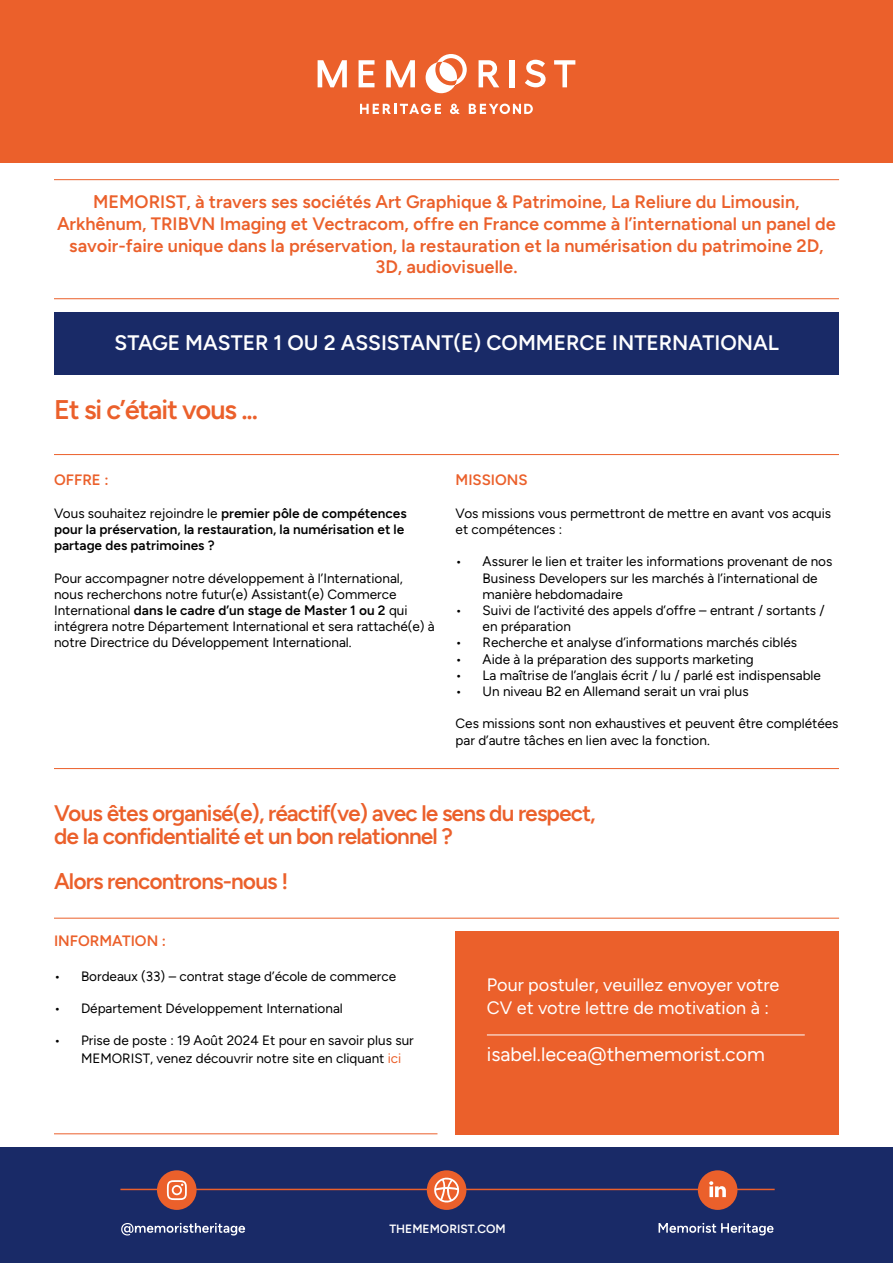
<style>
.page{position:relative;width:893px;height:1263px;background:#fff}
.page>*{position:absolute;margin:0;border:0;box-sizing:border-box;transform-origin:0 0}
.t1{font:300 27px "Figtree";letter-spacing:-.04em;color:#eb602b}
.t2{font:300 22.5px/22.5px "Figtree";letter-spacing:-.04em;color:#eb602b}
.t3{font:300 21px "Figtree";color:#fff}
.t4{font:300 19.5px "Figtree";color:#fff}
.t5{font:300 18px/21.6px "Figtree";color:#eb602b;text-align:center}
.t6{font:300 18px/23.4px "Figtree";color:#fff}
.t7{font:300 15px "Figtree";color:#eb602b}
.t8{font:300 13.5px/16.2px "Figtree";color:#000}
.t9{font:300 12px "Figtree";color:#fff}
.s1{color:#eb602b}
</style>
<div class="page">
<div style="left:0;top:0;width:893px;height:163px;background:#eb602b"></div>
<div style="left:54px;top:313px;width:785px;height:62px;background:#192a67"></div>
<svg style="left:318px;top:60px;width:29px;height:27px"></svg>
<svg style="left:359px;top:60px;width:15px;height:27px"></svg>
<svg style="left:386px;top:60px;width:29px;height:27px"></svg>
<svg style="left:479px;top:60px;width:20px;height:27px"></svg>
<div style="left:509px;top:60px;width:6px;height:27px;background:#fff"></div>
<svg style="left:525px;top:60px;width:21px;height:27px"></svg>
<svg style="left:554px;top:60px;width:21px;height:27px"></svg>
<svg style="left:426px;top:54px;width:41px;height:39px"></svg>
<svg style="left:360px;top:104px;width:81px;height:10px"></svg>
<svg style="left:450px;top:104px;width:10px;height:10px"></svg>
<svg style="left:469px;top:104px;width:64px;height:10px"></svg>
<div style="left:0;top:1147px;width:893px;height:116px;background:#192a67"></div>
<div style="left:455px;top:931px;width:384px;height:203px;background:#eb602b"></div>
<hr style="left:487px;top:1034px;width:318px;height:1px;background:#fff">
<hr style="left:54px;top:298px;width:785px;height:1px;background:#eb602b">
<hr style="left:54px;top:454px;width:785px;height:1px;background:#eb602b">
<hr style="left:54px;top:768px;width:785px;height:1px;background:#eb602b">
<hr style="left:54px;top:918px;width:785px;height:1px;background:#eb602b">
<hr style="left:54px;top:1133px;width:383px;height:1px;background:#eb602b">
<hr style="left:54px;top:179px;width:785px;height:1px;background:#eb602b">
<hr style="left:120px;top:1189px;width:655px;height:1px;background:#eb602b">
<svg style="left:121px;top:1223px;width:124px;height:12px"></svg>
<svg style="left:659px;top:1223px;width:115px;height:12px"></svg>
<div style="left:698px;top:1170px;width:39px;height:40px;background:#eb602b;border-radius:50%"></div>
<svg style="left:709px;top:1181px;width:17px;height:16px"></svg>
<div style="left:427px;top:1170px;width:39px;height:40px;background:#eb602b;border-radius:50%"></div>
<svg style="left:432px;top:1176px;width:29px;height:28px"></svg>
<div style="left:157px;top:1170px;width:40px;height:40px;background:#eb602b;border-radius:50%"></div>
<svg style="left:167px;top:1180px;width:20px;height:20px"></svg>
<p class="t5" style="left:57px;top:191px;width:780px">MEMORIST, à travers ses sociétés Art Graphique &amp; Patrimoine, La Reliure du Limousin, Arkhênum, TRIBVN Imaging et Vectracom, offre en France comme à l’international un panel de savoir-faire unique dans la préservation, la restauration et la numérisation du patrimoine 2D, 3D, audiovisuelle.</p>
<h3 class="t3" style="left:115px;top:331px;width:666px">STAGE MASTER 1 OU 2 ASSISTANT(E) COMMERCE INTERNATIONAL</h3>
<h1 class="t1" style="left:54px;top:395px;width:205px">Et si c’était vous ...</h1>
<p class="t7" style="left:54px;top:472px;width:56px">OFFRE :</p>
<p class="t8" style="left:54px;top:505px;width:354px">Vous souhaitez rejoindre le premier pôle de compétences pour la préservation, la restauration, la numérisation et le partage des patrimoines ?</p>
<p class="t8" style="left:54px;top:570px;width:382px">Pour accompagner notre développement à l’International, nous recherchons notre futur(e) Assistant(e) Commerce International dans le cadre d’un stage de Master 1 ou 2 qui intégrera notre Département International et sera rattaché(e) à notre Directrice du Développement International.</p>
<p class="t7" style="left:456px;top:472px;width:74px">MISSIONS</p>
<p class="t8" style="left:456px;top:505px;width:377px">Vos missions vous permettront de mettre en avant vos acquis et compétences :</p>
<p class="t8" style="left:483px;top:554px;width:351px;text-indent:-27px">• Assurer le lien et traiter les informations provenant de nos<br>Business Developers sur les marchés à l’international de manière hebdomadaire</p>
<p class="t8" style="left:483px;top:602px;width:344px;text-indent:-27px">• Suivi de l’activité des appels d’offre – entrant / sortants / en préparation</p>
<p class="t8" style="left:456px;top:635px;width:343px">• Recherche et analyse d’informations marchés ciblés</p>
<p class="t8" style="left:456px;top:651px;width:300px">• Aide à la préparation des supports marketing</p>
<p class="t8" style="left:456px;top:667px;width:367px">• La maîtrise de l’anglais écrit / lu / parlé est indispensable</p>
<p class="t8" style="left:456px;top:683px;width:295px">• Un niveau B2 en Allemand serait un vrai plus</p>
<p class="t8" style="left:456px;top:716px;width:384px">Ces missions sont non exhaustives et peuvent être complétées par d’autre tâches en lien avec la fonction.</p>
<h2 class="t2" style="left:54px;top:802px;width:543px">Vous êtes organisé(e), réactif(ve) avec le sens du respect, de la confidentialité et un bon relationnel ?</h2>
<h2 class="t2" style="left:54px;top:870px;width:236px">Alors rencontrons-nous !</h2>
<p class="t7" style="left:54px;top:933px;width:114px">INFORMATION :</p>
<p class="t8" style="left:54px;top:968px;width:344px">• Bordeaux (33) – contrat stage d’école de commerce</p>
<p class="t8" style="left:54px;top:1000px;width:290px">• Département Développement International</p>
<p class="t8" style="left:81px;top:1032px;width:334px;line-height:18px;text-indent:-27px">• Prise de poste : 19 Août 2024 Et pour en savoir plus sur<br>MEMORIST, venez découvrir notre site en cliquant <span class="s1">ici</span></p>
<h3 class="t6" style="left:487px;top:973px;width:294px">Pour postuler, veuillez envoyer votre<br>CV et votre lettre de motivation à :</h3>
<h3 class="t4" style="left:487px;top:1043px;width:279px">isabel.lecea@thememorist.com</h3>
<p class="t9" style="left:389px;top:1222px;width:118px">THEMEMORIST.COM</p>
</div>
